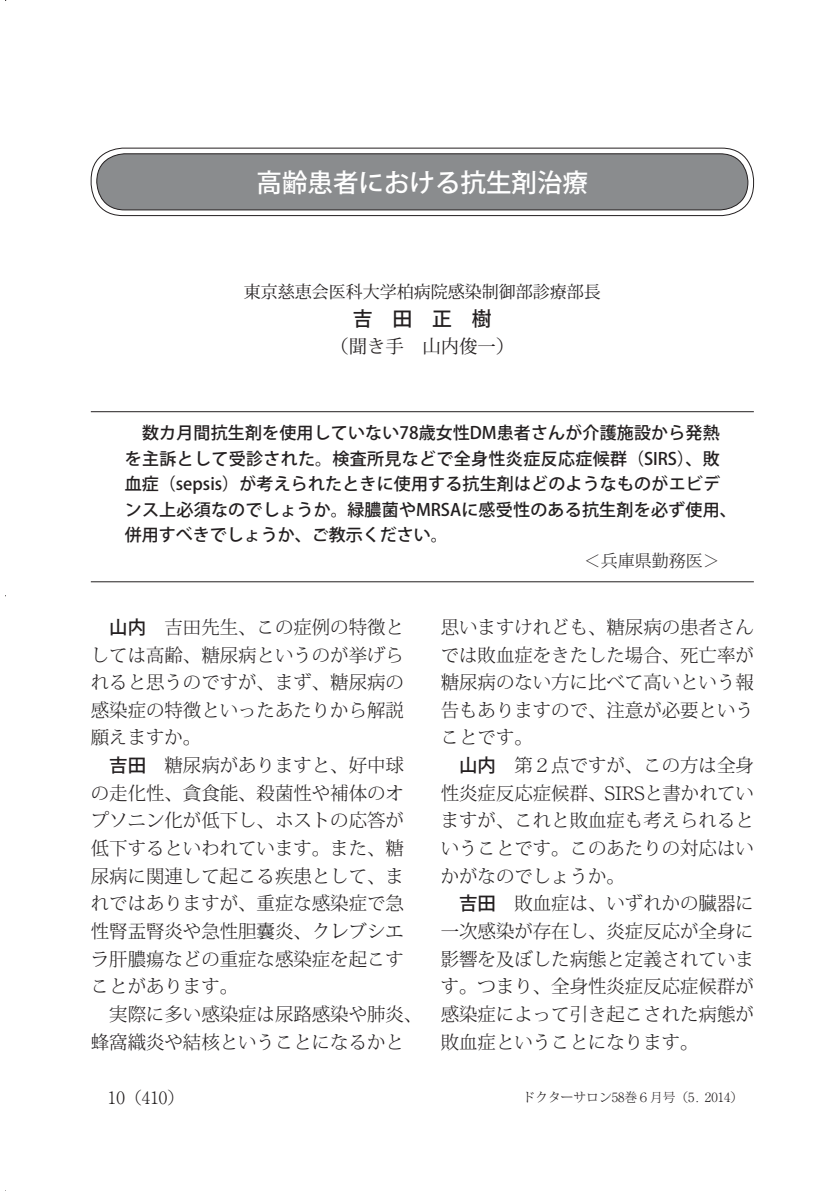
<style>
.page{position:relative;width:840px;height:1191px;background:#fff}
.page>*{position:absolute;margin:0;border:0;box-sizing:border-box;transform-origin:0 0}
.t1{font:25.6px "Koz Go Pro Medium 90 msp RKSJ H";color:#fff}
.t2{font:19.8px "Koz Go Pro Medium 90 msp RKSJ H";color:#231f20}
.t3{font:18.4px/27.6px "Koz Min Pro Light 90 msp RKSJ H";color:#231f20;text-align:justify}
.t4{font:18.4px "Koz Min Pro Regular 90 msp RKSJ H";color:#231f20}
.t5{font:17px/25.6px "Koz Go Pro Medium 90 msp RKSJ H";letter-spacing:.01em;color:#231f20}
.t6{font:17px "Koz Min Pro Regular 90 msp RKSJ H";color:#231f20}
.t7{font:17px "Koz Min Pro Light 90 msp RKSJ H";color:#231f20}
.t8{font:17px "Ryumin Pro Light 90 msp RKSJ H";color:#231f20}
.t9{font:12.8px "Koz Min Pro Light 90 msp RKSJ H";color:#231f20}
.s1{font-family:"Ryumin Pro Light 90 msp RKSJ H"}
.s2{font-family:"Koz Go Pro Medium 90 msp RKSJ H"}
.s3{font-family:"Koz Min Pro Light 90 msp RKSJ H"}
</style>
<div class="page">
<div style="left:91px;top:148px;width:663px;height:68px;border:1px solid #231f20;border-radius:32px"></div>
<div style="left:97px;top:154px;width:651px;height:56px;background:#8a8c8e;border-radius:28px"></div>
<div style="left:97px;top:153px;width:651px;height:57px;border:1px solid #231f20;border-radius:28px"></div>
<hr style="left:91px;top:411px;width:663px;height:1px;background:#231f20">
<hr style="left:91px;top:581px;width:663px;height:1px;background:#231f20">
<h1 class="t1" style="left:257px;top:172px;width:333px">高齢患者における抗生剤治療</h1>
<p class="t6" style="left:244px;top:285px;width:359px">東京慈恵会医科大学柏病院感染制御部診療部長</p>
<p class="t2" style="left:353px;top:311px;width:140px">吉　田　正　樹</p>
<p class="t4" style="left:330px;top:339px;width:186px">（聞き手　山内俊一）</p>
<p class="t5" style="left:125px;top:422px;width:613px">　数カ月間抗生剤を使用していない78歳女性DM患者さんが介護施設から発熱を主訴として受診された。検査所見などで全身性炎症反応症候群（SIRS）、敗血症（sepsis）が考えられたときに使用する抗生剤はどのようなものがエビデンス上必須なのでしょうか。緑膿菌やMRSAに感受性のある抗生剤を必ず使用、併用すべきでしょうか、ご教示ください。</p>
<p class="t7" style="left:584px;top:554px;width:138px"><span class="s1">＜</span>兵庫県勤務医<span class="s1">＞</span></p>
<p class="t3" style="left:91px;top:615px;width:315px;text-indent:18px"><span class="s2">山内</span>　吉田先生、この症例の特徴としては高齢、糖尿病というのが挙げられると思うのですが、まず、糖尿病の感染症の特徴といったあたりから解説願えますか。</p>
<p class="t3" style="left:91px;top:754px;width:333px;text-align:left;text-indent:18px"><span class="s2">吉田</span>　糖尿病がありますと、好中球の走化性、貪食能、殺菌性や補体のオプソニン化が低下し、ホストの応答が低下するといわれています。また、糖尿病に関連して起こる疾患として、まれではありますが、重症な感染症で急性腎盂腎炎や急性胆囊炎、クレブシエラ肝膿瘍などの重症な感染症を起こすことがあります。<br>　実際に多い感染症は尿路感染や肺炎、蜂窩織炎や結核ということになるかと</p>
<p class="t3" style="left:441px;top:615px;width:315px">思いますけれども、糖尿病の患者さんでは敗血症をきたした場合、死亡率が糖尿病のない方に比べて高いという報告もありますので、注意が必要ということです。</p>
<p class="t3" style="left:441px;top:754px;width:315px;text-indent:18px"><span class="s2">山内</span>　第<span class="s1">２</span>点ですが、この方は全身性炎症反応症候群、<span class="s1">SIRS</span>と書かれていますが、これと敗血症も考えられるということです。このあたりの対応はいかがなのでしょうか。</p>
<p class="t3" style="left:441px;top:892px;width:315px;text-indent:18px"><span class="s2">吉田</span>　敗血症は、いずれかの臓器に一次感染が存在し、炎症反応が全身に影響を及ぼした病態と定義されています。つまり、全身性炎症反応症候群が感染症によって引き起こされた病態が敗血症ということになります。</p>
<p class="t8" style="left:108px;top:1091px;width:78px">10 <span class="s3">（</span>410<span class="s3">）</span></p>
<p class="t9" style="left:523px;top:1092px;width:222px">ドクターサロン<span class="s1">58</span>巻<span class="s1">６</span>月号（<span class="s1">5. 2014</span>）</p>
</div>
